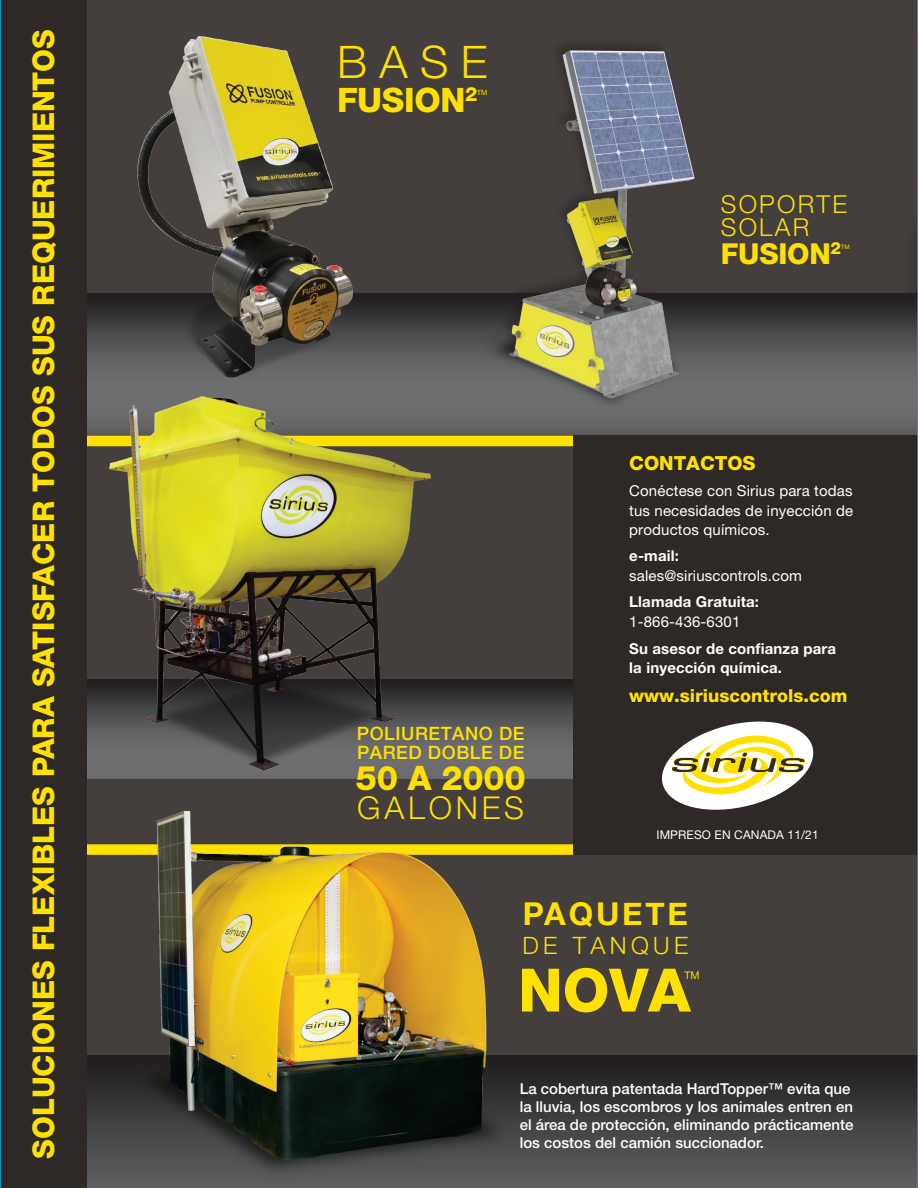
<style>
.page{position:relative;width:918px;height:1188px;background:#fff}
.page>*{position:absolute;margin:0;border:0;box-sizing:border-box;transform-origin:0 0}
.t1{font:800 60px "Helvetica Neue LT Std";color:#ffe100}
.t2{font:300 45px "Helvetica Neue LT Std";color:#ffe100}
.t3{font:800 33.75px "Helvetica Neue LT Std";letter-spacing:-.01em;color:#ffe100}
.t4{font:700 31.5px "Helvetica Neue";letter-spacing:.09em;color:#ffe100}
.t5{font:300 31.5px "Helvetica Neue LT Std";letter-spacing:.12em;color:#ffe100}
.t6{font:800 30px "Helvetica Neue LT Std";color:#ffe100}
.t7{font:800 28.95px "Helvetica Neue LT Std";letter-spacing:-.01em;color:#ffe100}
.t8{font:300 24.75px/22.4px "Helvetica Neue LT Std";letter-spacing:.09em;color:#ffe100}
.t9{font:300 24px "Helvetica Neue LT Std";letter-spacing:.18em;color:#ffe100}
.t10{font:800 19.5px "Helvetica Neue LT Std";color:#ffe100}
.t11{font:500 18.45px/19.6px "Helvetica Neue LT Std";letter-spacing:.03em;color:#ffe100}
.t12{font:800 18px "Helvetica Neue LT Std";color:#ffe100}
.t13{font:500 15px/18px "Helvetica Neue LT Std";color:#fff}
.t14{font:15px/19.5px "Helvetica Neue LT Std";letter-spacing:.01em;color:#fff;text-align:justify}
.t15{font:700 15px/19.5px "Helvetica Neue LT Std";letter-spacing:.01em;color:#fff}
.t16{font:12px "Helvetica Neue LT Std";letter-spacing:.01em;color:#fff}
.t17{font:10.5px "Helvetica Neue LT Std";color:#ffe100}
.t18{font:7.05px "Helvetica Neue LT Std";color:#ffe100}
.t19{font:6px "Helvetica Neue LT Std";color:#ffe100}
.s1{font-weight:700}
.s2{font-weight:400}
</style>
<div class="page">
<div style="left:2px;top:0;width:916px;height:1108px;background:#443f3c"></div>
<div style="left:84px;top:680px;width:833px;height:99px;background:linear-gradient(to bottom,#2c2a2b,#7f8082)"></div>
<div style="left:82px;top:1055px;width:835px;height:133px;background:linear-gradient(to bottom,#201d1d,#606163)"></div>
<svg style="left:87px;top:294px;width:830px;height:142px"></svg>
<div style="left:83px;top:844px;width:637px;height:11px;background:#ffe100"></div>
<img style="left:463px;top:46px;width:262px;height:379px">
<div style="left:83px;top:436px;width:834px;height:10px;background:#ffe100"></div>
<div style="left:1px;top:0;width:86px;height:1188px;background:#2e2926"></div>
<div style="left:573px;top:436px;width:344px;height:419px;background:#2e2926"></div>
<img style="left:98px;top:381px;width:339px;height:398px">
<img style="left:125px;top:766px;width:431px;height:422px">
<img style="left:127px;top:36px;width:238px;height:355px">
<svg style="left:662px;top:721px;width:152px;height:89px"></svg>
<hr style="left:917px;top:0;width:1px;height:1188px;background:#00aeef">
<hr style="left:0;top:0;width:1px;height:1188px;background:#00aeef">
<p class="t6" style="left:26px;top:1159px;width:1131px;rotate:-90deg">SOLUCIONES FLEXIBLES PARA SATISFACER TODOS SUS REQUERIMIENTOS</p>
<p class="t2" style="left:337px;top:35px;width:152px">BASE</p>
<p class="t3" style="left:337px;top:80px;width:142px">FUSION<sup>2</sup></p>
<p class="t18" style="left:477px;top:88px;width:12px">TM</p>
<p class="t11" style="left:357px;top:723px;width:169px">POLIURETANO DE<br>PARED DOBLE DE</p>
<p class="t3" style="left:356px;top:758px;width:171px">50 A 2000</p>
<p class="t5" style="left:357px;top:788px;width:168px">GALONES</p>
<p class="t8" style="left:721px;top:193px;width:128px">SOPORTE<br>SOLAR</p>
<p class="t7" style="left:721px;top:236px;width:122px">FUSION<sup>2</sup></p>
<p class="t19" style="left:841px;top:243px;width:10px">TM</p>
<p class="t10" style="left:629px;top:451px;width:128px">CONTACTOS</p>
<p class="t14" style="left:629px;top:481px;width:225px">Conéctese con Sirius para todas tus necesidades de inyección de productos químicos.</p>
<p class="t14" style="left:629px;top:546px;width:174px"><span class="s1">e-mail: </span>sales@siriuscontrols.com</p>
<p class="t15" style="left:629px;top:592px;width:131px">Llamada Gratuita:<br><span class="s2">1-866-436-6301</span></p>
<p class="t15" style="left:629px;top:638px;width:208px">Su asesor de confianza para la inyección química.</p>
<p class="t12" style="left:629px;top:685px;width:220px">www.siriuscontrols.com</p>
<p class="t16" style="left:657px;top:828px;width:164px">IMPRESO EN CANADA 11/21</p>
<p class="t4" style="left:523px;top:889px;width:167px">PAQUETE</p>
<p class="t9" style="left:523px;top:931px;width:167px">DE TANQUE</p>
<p class="t1" style="left:518px;top:954px;width:174px">NOVA</p>
<p class="t17" style="left:685px;top:969px;width:17px">TM</p>
<p class="t13" style="left:520px;top:1079px;width:335px">La cobertura patentada HardTopper™ evita que la lluvia, los escombros y los animales entren en el área de protección, eliminando prácticamente los costos del camión succionador.</p>
</div>
